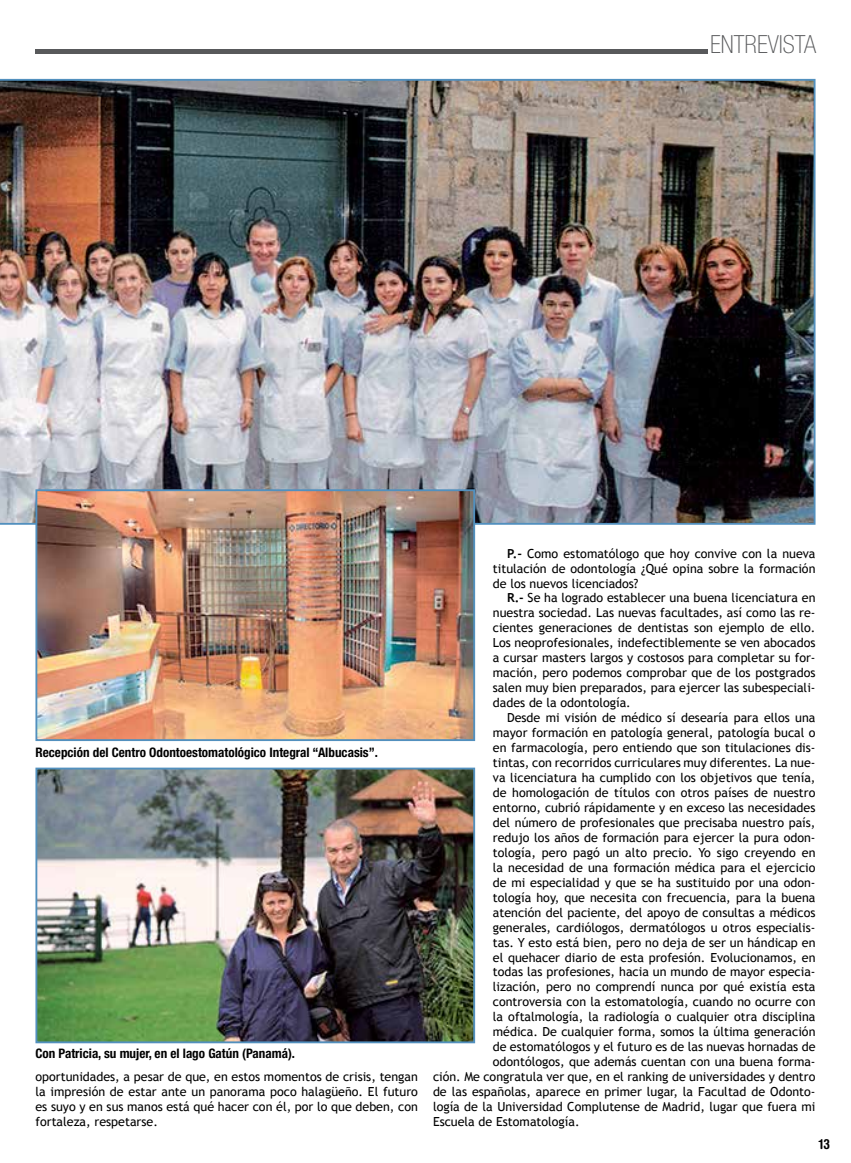
<style>
.page{position:relative;width:851px;height:1163px;background:#fff}
.page>*{position:absolute;margin:0;border:0;box-sizing:border-box;transform-origin:0 0}
.t1{font:100 condensed 25px "Helvetica Neue LT Std";color:#58595b}
.t2{font:700 condensed 13.75px "Helvetica Rounded LT Std";color:#000}
.t3{font:700 condensed 13.12px "Helvetica Neue LT Std";color:#000}
.t4{font:12.5px/15px "Trebuchet MS";color:#000;text-align:justify}
.s1{font-weight:700}
</style>
<div class="page">
<hr style="left:35px;top:50px;width:673px;height:4px;background:#58595b">
<img style="left:0;top:79px;width:815px;height:445px">
<img style="left:38px;top:492px;width:434px;height:246px">
<div style="left:35px;top:489px;width:440px;height:252px;border:2px solid #5290be"></div>
<img style="left:38px;top:770px;width:434px;height:270px">
<div style="left:35px;top:767px;width:440px;height:276px;border:2px solid #5290be"></div>
<h1 class="t1" style="left:710px;top:30px;width:107px">ENTREVISTA</h1>
<p class="t3" style="left:35px;top:744px;width:344px">Recepción del Centro Odontoestomatológico Integral “Albucasis”.</p>
<p class="t3" style="left:35px;top:1044px;width:261px">Con Patricia, su mujer, en el lago Gatún (Panamá).</p>
<p class="t4" style="left:35px;top:1069px;width:384px">oportunidades, a pesar de que, en estos momentos de crisis, tengan la impresión de estar ante un panorama poco halagüeño. El futuro es suyo y en sus manos está qué hacer con él, por lo que deben, con fortaleza, respetarse.</p>
<p class="t4" style="left:493px;top:545px;width:324px;text-indent:14px"><span class="s1">P.-</span> Como estomatólogo que hoy convive con la nueva titulación de odontología ¿Qué opina sobre la formación de los nuevos licenciados?</p>
<p class="t4" style="left:493px;top:590px;width:324px;text-indent:14px"><span class="s1">R.-</span> Se ha logrado establecer una buena licenciatura en nuestra sociedad. Las nuevas facultades, así como las re&shy;cientes generaciones de dentistas son ejemplo de ello.<br>Los neoprofesionales, indefectiblemente se ven abocados a cursar masters largos y costosos para completar su for&shy;mación, pero podemos comprobar que de los postgrados salen muy bien preparados, para ejercer las subespeciali&shy;dades de la odontología.</p>
<p class="t4" style="left:507px;top:710px;width:310px">Desde mi visión de médico sí desearía para ellos una</p>
<p class="t4" style="left:493px;top:725px;width:324px">mayor formación en patología general, patología bucal o</p>
<p class="t4" style="left:493px;top:740px;width:324px">en farmacología, pero entiendo que son titulaciones dis-</p>
<p class="t4" style="left:493px;top:755px;width:324px">tintas, con recorridos curriculares muy diferentes. La nue-</p>
<p class="t4" style="left:493px;top:770px;width:324px">va licenciatura ha cumplido con los objetivos que tenía,</p>
<p class="t4" style="left:493px;top:785px;width:324px">de homologación de títulos con otros países de nuestro</p>
<p class="t4" style="left:493px;top:800px;width:324px">entorno, cubrió rápidamente y en exceso las necesidades</p>
<p class="t4" style="left:493px;top:815px;width:324px">del número de profesionales que precisaba nuestro país,</p>
<p class="t4" style="left:493px;top:830px;width:324px">redujo los años de formación para ejercer la pura odon-</p>
<p class="t4" style="left:493px;top:844px;width:324px">tología, pero pagó un alto precio. Yo sigo creyendo en</p>
<p class="t4" style="left:493px;top:859px;width:324px">la necesidad de una formación médica para el ejercicio</p>
<p class="t4" style="left:493px;top:874px;width:324px">de mi especialidad y que se ha sustituido por una odon-</p>
<p class="t4" style="left:493px;top:889px;width:324px">tología hoy, que necesita con frecuencia, para la buena</p>
<p class="t4" style="left:493px;top:904px;width:324px">atención del paciente, del apoyo de consultas a médicos</p>
<p class="t4" style="left:493px;top:919px;width:324px">generales, cardiólogos, dermatólogos u otros especialis-</p>
<p class="t4" style="left:493px;top:934px;width:324px">tas. Y esto está bien, pero no deja de ser un hándicap en</p>
<p class="t4" style="left:493px;top:949px;width:324px">el quehacer diario de esta profesión. Evolucionamos, en</p>
<p class="t4" style="left:493px;top:964px;width:324px">todas las profesiones, hacia un mundo de mayor especia-</p>
<p class="t4" style="left:493px;top:979px;width:324px">lización, pero no comprendí nunca por qué existía esta</p>
<p class="t4" style="left:493px;top:994px;width:324px">controversia con la estomatología, cuando no ocurre con</p>
<p class="t4" style="left:493px;top:1009px;width:324px">la oftalmología, la radiología o cualquier otra disciplina</p>
<p class="t4" style="left:493px;top:1024px;width:324px">médica. De cualquier forma, somos la última generación</p>
<p class="t4" style="left:493px;top:1039px;width:324px">de estomatólogos y el futuro es de las nuevas hornadas de</p>
<p class="t4" style="left:493px;top:1054px;width:324px">odontólogos, que además cuentan con una buena forma-</p>
<p class="t4" style="left:433px;top:1069px;width:384px">ción. Me congratula ver que, en el ranking de universidades y dentro</p>
<p class="t4" style="left:433px;top:1084px;width:384px">de las españolas, aparece en primer lugar, la Facultad de Odonto-</p>
<p class="t4" style="left:433px;top:1099px;width:384px">logía de la Universidad Complutense de Madrid, lugar que fuera mi</p>
<p class="t4" style="left:433px;top:1114px;width:148px">Escuela de Estomatología.</p>
<p class="t2" style="left:818px;top:1135px;width:13px">13</p>
</div>
